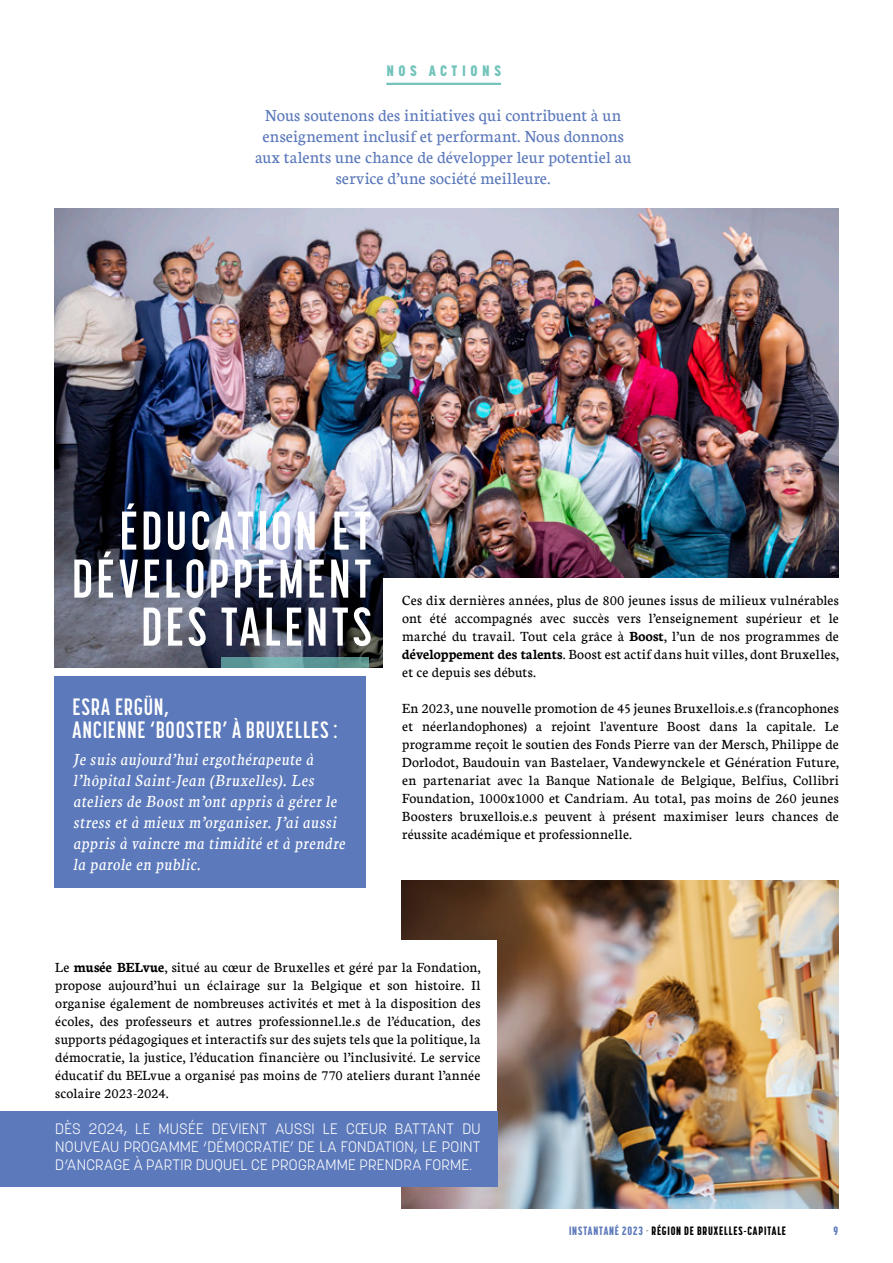
<style>
.page{position:relative;width:893px;height:1263px;background:#fff}
.page>*{position:absolute;margin:0;border:0;box-sizing:border-box;transform-origin:0 0}
.t1{font:700 54px/48px "Korolev Compressed";letter-spacing:.055em;color:#fff;text-align:right}
.t2{font:700 23.55px/23.5px "Korolev Compressed";letter-spacing:.03em;color:#fff}
.t3{font:18px/21px "Neuton";letter-spacing:.005em;color:#5c79bb;text-align:center}
.t4{font:15px/18px "Neuton";letter-spacing:.015em;color:#000;text-align:justify}
.t5{font:italic 15px/21px "Neuton";letter-spacing:.03em;color:#fff}
.t6{font:300 15px/18px "Korolev";letter-spacing:.015em;color:#fff;text-align:justify}
.t7{font:800 15px "Korolev Condensed";letter-spacing:.3em;color:#72c3bb}
.t8{font:800 12px "Korolev Compressed";letter-spacing:.075em;color:#000}
.t9{font:800 12px "Korolev Compressed";color:#5c79bb}
.s1{font-weight:700}
.s2{color:#5c79bb}
.s3{font-weight:300}
</style>
<div class="page">
<img style="left:54px;top:208px;width:785px;height:459px">
<img style="left:402px;top:881px;width:437px;height:328px">
<div style="left:384px;top:578px;width:509px;height:264px;background:#fff"></div>
<div style="left:50px;top:940px;width:447px;height:244px;background:#fff"></div>
<svg style="left:221px;top:657px;width:148px;height:11px;background:#629c9c"></svg>
<div style="left:54px;top:676px;width:312px;height:212px;background:#5c79bb"></div>
<hr style="left:386px;top:83px;width:115px;height:2px;background:#72c3bb">
<div style="left:0;top:1111px;width:497px;height:76px;background:#5c79bb"></div>
<p class="t7" style="left:386px;top:62px;width:116px">NOS ACTIONS</p>
<p class="t3" style="left:255px;top:104px;width:378px">Nous soutenons des initiatives qui contribuent à un enseignement inclusif et performant. Nous donnons aux talents une chance de développer leur potentiel au service d’une société meilleure.</p>
<h1 class="t1" style="left:72px;top:506px;width:301px">ÉDUCATION ET<br>DÉVELOPPEMENT<br>DES TALENTS</h1>
<h2 class="t2" style="left:73px;top:694px;width:266px">ESRA ERGÜN,<br>ANCIENNE ‘BOOSTER’ À BRUXELLES :</h2>
<p class="t5" style="left:73px;top:747px;width:273px">Je suis aujourd’hui ergothérapeute à l’hôpital Saint-Jean (Bruxelles). Les ateliers de Boost m’ont appris à gérer le stress et à mieux m’organiser. J’ai aussi appris à vaincre ma timidité et à prendre la parole en public.</p>
<p class="t4" style="left:402px;top:591px;width:438px">Ces dix dernières années, plus de 800 jeunes issus de milieux vulnérables ont été accompagnés avec succès vers l’enseignement supérieur et le marché du travail. Tout cela grâce à <span class="s1">Boost</span>, l’un de nos programmes de <span class="s1">développement des talents</span>. Boost est actif dans huit villes, dont Bruxelles, et ce depuis ses débuts.</p>
<p class="t4" style="left:402px;top:699px;width:438px">En 2023, une nouvelle promotion de 45 jeunes Bruxellois.e.s (francophones et néerlandophones) a rejoint l'aventure Boost dans la capitale. Le programme reçoit le soutien des Fonds Pierre van der Mersch, Philippe de Dorlodot, Baudouin van Bastelaer, Vandewynckele et Génération Future, en partenariat avec la Banque Nationale de Belgique, Belfius, Collibri Foundation, 1000x1000 et Candriam. Au total, pas moins de 260 jeunes Boosters bruxellois.e.s peuvent à présent maximiser leurs chances de réussite académique et professionnelle.</p>
<p class="t4" style="left:55px;top:958px;width:427px">Le <span class="s1">musée BELvue</span>, situé au cœur de Bruxelles et géré par la Fondation, propose aujourd’hui un éclairage sur la Belgique et son histoire. Il organise également de nombreuses activités et met à la disposition des écoles, des professeurs et autres professionnel.le.s de l’éducation, des supports pédagogiques et interactifs sur des sujets tels que la politique, la démocratie, la justice, l’éducation financière ou l’inclusivité. Le service éducatif du BELvue a organisé pas moins de 770 ateliers durant l’année scolaire 2023-2024.</p>
<p class="t6" style="left:55px;top:1120px;width:427px">DÈS 2024, LE MUSÉE DEVIENT AUSSI LE CŒUR BATTANT DU NOUVEAU PROGAMME ‘DÉMOCRATIE’ DE LA FONDATION, LE POINT D’ANCRAGE À PARTIR DUQUEL CE PROGRAMME PRENDRA FORME.</p>
<p class="t8" style="left:569px;top:1224px;width:218px"><span class="s2">INSTANTANÉ 2023</span> <span class="s3">-</span> RÉGION DE BRUXELLES-CAPITALE</p>
<p class="t9" style="left:833px;top:1224px;width:6px">9</p>
</div>
